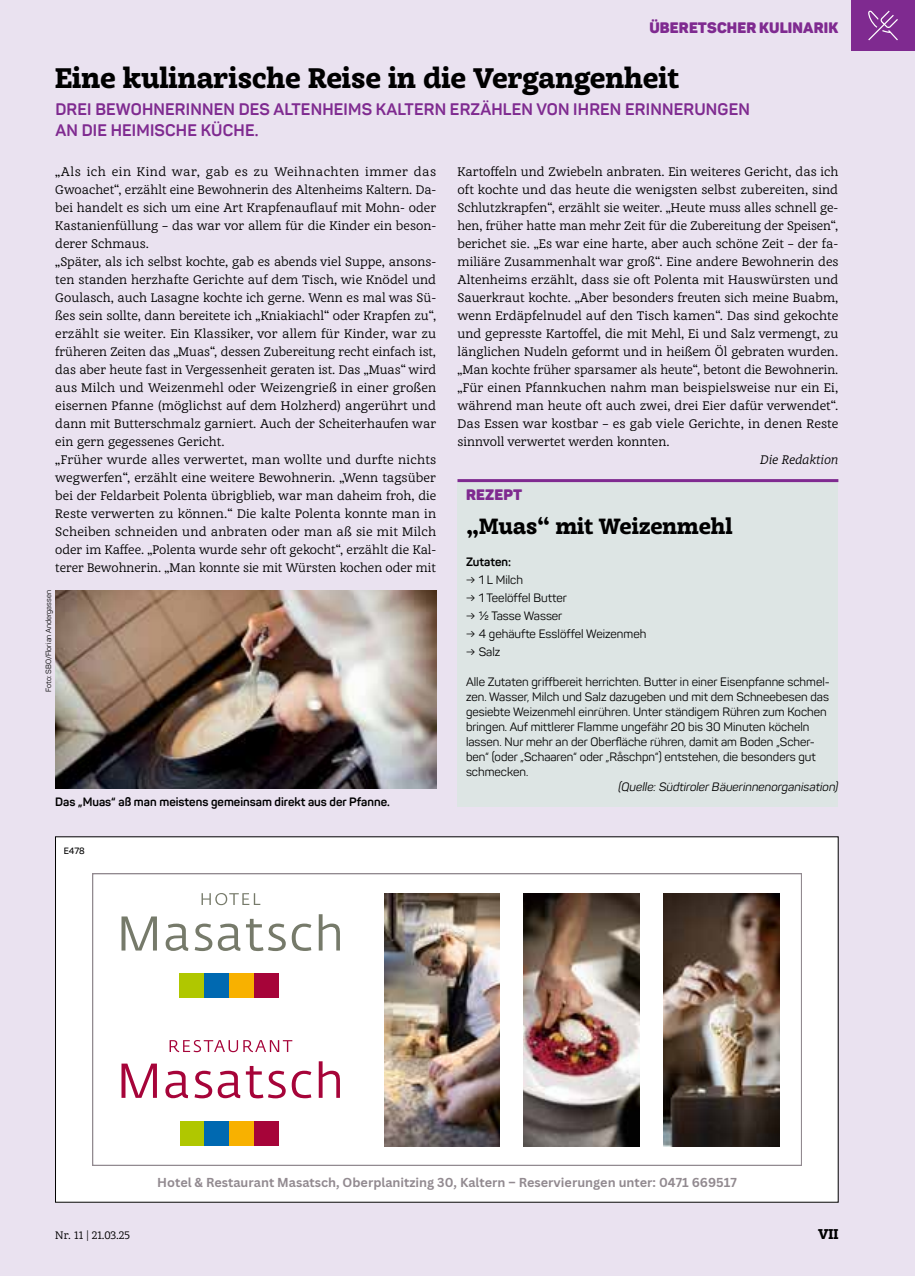
<style>
.page{position:relative;width:915px;height:1276px;background:#fff}
.page>*{position:absolute;margin:0;border:0;box-sizing:border-box;transform-origin:0 0}
.t1{font:900 27px "Achille IIFY";color:#000}
.t2{font:900 21px "Achille IIFY";color:#000}
.t3{font:700 16.5px/21px "Panton";letter-spacing:.01em;color:#7f2a90}
.t4{font:900 15px "Panton";letter-spacing:.01em;color:#7f2a90}
.t5{font:900 13.5px "Achille IIFY";color:#000}
.t6{font:700 12.6px "Canva Sans";color:#928a90}
.t7{font:12px/18px "Achille IIFY";color:#000}
.t8{font:12px/15px "Panton";color:#000}
.t9{font:700 12px "Panton";color:#000}
.t10{font:italic 12px "Panton";color:#000}
.t11{font:italic 12px "Achille IIFY";color:#000}
.t12{font:10.5px "Achille IIFY";color:#000}
.t13{font:600 9px "Panton";color:#000}
.t14{font:7.5px "Panton";color:#000}
</style>
<div class="page">
<div style="left:0;top:0;width:914px;height:1276px;background:#eae2f0"></div>
<img style="left:55px;top:590px;width:381px;height:198px">
<div style="left:56px;top:836px;width:781px;height:366px;background:#fff"></div>
<svg style="left:92px;top:873px;width:709px;height:292px"></svg>
<img style="left:384px;top:893px;width:115px;height:253px">
<img style="left:523px;top:893px;width:116px;height:253px">
<img style="left:663px;top:893px;width:115px;height:253px">
<div style="left:179px;top:973px;width:25px;height:24px;background:#b0c700"></div>
<div style="left:204px;top:973px;width:25px;height:24px;background:#0069b1"></div>
<div style="left:229px;top:973px;width:25px;height:24px;background:#f8b100"></div>
<div style="left:254px;top:973px;width:25px;height:24px;background:#a60439"></div>
<svg style="left:201px;top:893px;width:59px;height:12px"></svg>
<svg style="left:121px;top:916px;width:36px;height:34px"></svg>
<svg style="left:165px;top:923px;width:23px;height:28px"></svg>
<svg style="left:195px;top:923px;width:17px;height:28px"></svg>
<svg style="left:218px;top:923px;width:22px;height:28px"></svg>
<svg style="left:246px;top:919px;width:65px;height:32px"></svg>
<svg style="left:318px;top:914px;width:22px;height:36px"></svg>
<svg style="left:169px;top:1040px;width:123px;height:12px"></svg>
<svg style="left:121px;top:1063px;width:36px;height:35px"></svg>
<svg style="left:165px;top:1070px;width:23px;height:28px"></svg>
<svg style="left:194px;top:1070px;width:46px;height:28px"></svg>
<svg style="left:246px;top:1066px;width:39px;height:32px"></svg>
<svg style="left:291px;top:1070px;width:20px;height:28px"></svg>
<svg style="left:318px;top:1061px;width:22px;height:37px"></svg>
<div style="left:179px;top:1121px;width:25px;height:24px;background:#b0c700"></div>
<div style="left:204px;top:1121px;width:25px;height:24px;background:#0069b1"></div>
<div style="left:229px;top:1121px;width:25px;height:24px;background:#f8b100"></div>
<div style="left:254px;top:1121px;width:25px;height:24px;background:#a60439"></div>
<div style="left:457px;top:482px;width:381px;height:324px;background:#dde5e4"></div>
<hr style="left:457px;top:479px;width:381px;height:3px;background:#7f2a90">
<div style="left:850px;top:0;width:64px;height:51px;background:#7f2a90"></div>
<svg style="left:868px;top:10px;width:29px;height:30px"></svg>
<p class="t4" style="left:649px;top:18px;width:190px">ÜBERETSCHER KULINARIK</p>
<h1 class="t1" style="left:55px;top:59px;width:625px">Eine kulinarische Reise in die Vergangenheit</h1>
<h3 class="t3" style="left:55px;top:99px;width:695px">DREI BEWOHNERINNEN DES ALTENHEIMS KALTERN ERZÄHLEN VON IHREN ERINNERUNGEN<br>AN DIE HEIMISCHE KÜCHE.</h3>
<p class="t7" style="left:55px;top:162px;width:382px">„Als ich ein Kind war, gab es zu Weihnachten immer das Gwoachet“, erzählt eine Bewohnerin des Altenheims Kaltern. Da&shy;bei handelt es sich um eine Art Krapfenauflauf mit Mohn- oder Kastanienfüllung – das war vor allem für die Kinder ein beson&shy;derer Schmaus.<br>„Später, als ich selbst kochte, gab es abends viel Suppe, ansons&shy;ten standen herzhafte Gerichte auf dem Tisch, wie Knödel und Goulasch, auch Lasagne kochte ich gerne. Wenn es mal was Sü&shy;ßes sein sollte, dann bereitete ich „Kniakiachl“ oder Krapfen zu“, erzählt sie weiter. Ein Klassiker, vor allem für Kinder, war zu früheren Zeiten das „Muas“, dessen Zubereitung recht einfach ist, das aber heute fast in Vergessenheit geraten ist. Das „Muas“ wird aus Milch und Weizenmehl oder Weizengrieß in einer großen eisernen Pfanne (möglichst auf dem Holzherd) angerührt und dann mit Butterschmalz garniert. Auch der Scheiterhaufen war ein gern gegessenes Gericht.<br>„Früher wurde alles verwertet, man wollte und durfte nichts wegwerfen“, erzählt eine weitere Bewohnerin. „Wenn tagsüber bei der Feldarbeit Polenta übrigblieb, war man daheim froh, die Reste verwerten zu können.“ Die kalte Polenta konnte man in Scheiben schneiden und anbraten oder man aß sie mit Milch oder im Kaffee. „Polenta wurde sehr oft gekocht“, erzählt die Kal&shy;terer Bewohnerin. „Man konnte sie mit Würsten kochen oder mit</p>
<p class="t14" style="left:44px;top:692px;width:103px;rotate:-90deg">Foto: SBO/Florian Andergassen</p>
<p class="t9" style="left:55px;top:794px;width:336px">Das „Muas“ aß man meistens gemeinsam direkt aus der Pfanne.</p>
<p class="t13" style="left:64px;top:845px;width:22px">E478</p>
<p class="t7" style="left:457px;top:162px;width:382px;text-align:justify">Kartoffeln und Zwiebeln anbraten. Ein weiteres Gericht, das ich oft kochte und das heute die wenigsten selbst zubereiten, sind Schlutzkrapfen“, erzählt sie weiter. „Heute muss alles schnell ge&shy;hen, früher hatte man mehr Zeit für die Zubereitung der Speisen“, berichet sie. „Es war eine harte, aber auch schöne Zeit – der fa&shy;miliäre Zusammenhalt war groß“. Eine andere Bewohnerin des Altenheims erzählt, dass sie oft Polenta mit Hauswürsten und Sauerkraut kochte. „Aber besonders freuten sich meine Buabm, wenn Erdäpfelnudel auf den Tisch kamen“. Das sind gekochte und gepresste Kartoffel, die mit Mehl, Ei und Salz vermengt, zu länglichen Nudeln geformt und in heißem Öl gebraten wurden. „Man kochte früher sparsamer als heute“, betont die Bewohnerin. „Für einen Pfannkuchen nahm man beispielsweise nur ein Ei, während man heute oft auch zwei, drei Eier dafür verwendet“.<br>Das Essen war kostbar – es gab viele Gerichte, in denen Reste sinnvoll verwertet werden konnten.</p>
<p class="t11" style="left:760px;top:452px;width:80px">Die Redaktion</p>
<p class="t4" style="left:466px;top:485px;width:58px">REZEPT</p>
<h2 class="t2" style="left:466px;top:511px;width:268px">„Muas“ mit Weizenmehl</h2>
<p class="t9" style="left:466px;top:554px;width:47px">Zutaten:</p>
<p class="t8" style="left:466px;top:572px;width:59px">→ 1 L Milch</p>
<p class="t8" style="left:466px;top:590px;width:102px">→ 1 Teelöffel Butter</p>
<p class="t8" style="left:466px;top:608px;width:98px">→ ½ Tasse Wasser</p>
<p class="t8" style="left:466px;top:626px;width:182px">→ 4 gehäufte Esslöffel Weizenmeh</p>
<p class="t8" style="left:466px;top:644px;width:36px">→ Salz</p>
<p class="t8" style="left:466px;top:674px;width:365px">Alle Zutaten griffbereit herrichten. Butter in einer Eisenpfanne schmel&shy;zen. Wasser, Milch und Salz dazugeben und mit dem Schneebesen das gesiebte Weizenmehl einrühren. Unter ständigem Rühren zum Kochen bringen. Auf mittlerer Flamme ungefähr 20 bis 30 Minuten köcheln lassen. Nur mehr an der Oberfläche rühren, damit am Boden „Scher&shy;ben“ (oder „Schaaren“ oder „Råschpn“) entstehen, die besonders gut schmecken.</p>
<p class="t10" style="left:618px;top:779px;width:221px">(Quelle: Südtiroler Bäuerinnenorganisation)</p>
<p class="t6" style="left:157px;top:1175px;width:581px">Hotel &amp; Restaurant Masatsch, Oberplanitzing 30, Kaltern – Reservierungen unter: 0471 669517</p>
<p class="t12" style="left:55px;top:1227px;width:76px">Nr. 11 | 21.03.25</p>
<p class="t5" style="left:817px;top:1224px;width:22px">VII</p>
</div>
